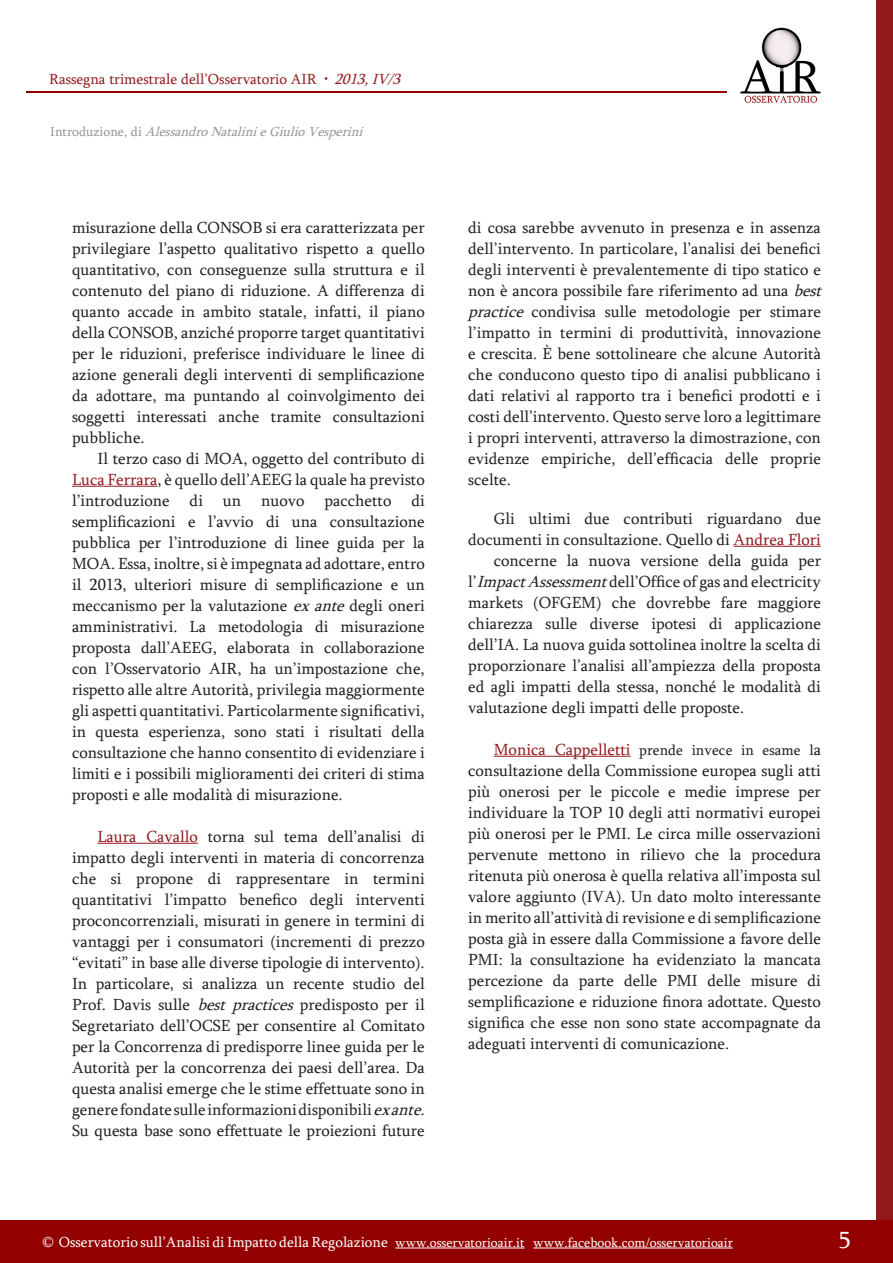
<style>
.page{position:relative;width:893px;height:1263px;background:#fff}
.page>*{position:absolute;margin:0;border:0;box-sizing:border-box;transform-origin:0 0}
.t1{font:24px "Sylfaen";color:#fff}
.t2{font:16.5px/21px "Sylfaen";color:#231f20;text-align:justify}
.t3{font:15px "Sylfaen";color:#921a1d}
.t4{font:15px "Sylfaen";color:#231f20}
.t5{font:13.5px "Sylfaen";color:#fff}
.Titolo_successive{font:italic 13.5px "Sylfaen";color:#939598}
.s1{font-style:italic}
.s2{font-style:normal}
.s3{color:#921a1d}
.s4{font-size:16.5px;color:#921a1d}
.s5{font-size:16.5px}
.s6{font-size:15px}
</style>
<div class="page">
<div style="left:876px;top:0;width:17px;height:1262px;background:#921a1d"></div>
<div style="left:0;top:1220px;width:892px;height:43px;background:#930000"></div>
<hr style="left:395px;top:1248px;width:129px;height:1px;background:#fff">
<hr style="left:533px;top:1248px;width:200px;height:1px;background:#fff">
<img style="left:740px;top:27px;width:81px;height:76px">
<hr style="left:26px;top:92px;width:700px;height:1px;background:#930000">
<hr style="left:72px;top:486px;width:85px;height:1px;background:#921a1d">
<hr style="left:98px;top:843px;width:100px;height:1px;background:#921a1d">
<hr style="left:733px;top:546px;width:88px;height:1px;background:#921a1d">
<hr style="left:494px;top:756px;width:137px;height:1px;background:#921a1d">
<p class="t3" style="left:49px;top:69px;width:357px">Rassegna trimestrale dell’Osservatorio AIR • <span class="s1">2013,IV/3</span></p>
<p class="Titolo_successive" style="left:50px;top:122px;width:318px"><span class="s2">I n t r o d u z i o n e , d i</span> AlessandroNatalinieGiulioVesperini</p>
<p class="t2" style="left:72px;top:216px;width:354px">misurazione della CONSOB si era caratterizzata per privilegiare l’aspetto qualitativo rispetto a quello quantitativo, con conseguenze sulla struttura e il contenuto del piano di riduzione. A differenza di quanto accade in ambito statale, infatti, il piano della CONSOB, anziché proporre target quantitativi per le riduzioni, preferisce individuare le linee di azione generali degli interventi di semplificazione da adottare, ma puntando al coinvolgimento dei soggetti interessati anche tramite consultazioni pubbliche.</p>
<p class="t2" style="left:72px;top:447px;width:354px;text-indent:26px">Il terzo caso di MOA, oggetto del contributo di <span class="s3">Luca Ferrara</span>, è quello dell’AEEG la quale ha previsto l’introduzione di un nuovo pacchetto di semplificazioni e l’avvio di una consultazione pubblica per l’introduzione di linee guida per la MOA. Essa, inoltre, si è impegnata ad adottare, entro il 2013, ulteriori misure di semplificazione e un meccanismo per la valutazione <span class="s1">exante</span>degli oneri amministrativi. La metodologia di misurazione proposta dall’AEEG, elaborata in collaborazione con l’Osservatorio AIR, ha un’impostazione che, rispetto alle altre Autorità, privilegia maggiormente gli aspetti quantitativi. Particolarmente significativi, in questa esperienza, sono stati i risultati della consultazione che hanno consentito di evidenziare i limiti e i possibili miglioramenti dei criteri di stima proposti e alle modalità di misurazione.</p>
<p class="t2" style="left:72px;top:825px;width:360px;text-align:left;text-indent:26px"><span class="s3">Laura Cavallo</span> torna sul tema dell’analisi di impatto degli interventi in materia di concorrenza che si propone di rappresentare in termini quantitativi l’impatto benefico degli interventi proconcorrenziali, misurati in genere in termini di vantaggi per i consumatori (incrementi di prezzo “evitati” in base alle diverse tipologie di intervento).<br>In particolare, si analizza un recente studio del Prof. Davis sulle <span class="s1">best practices</span> predisposto per il Segretariato dell’OCSE per consentire al Comitato per la Concorrenza di predisporre linee guida per le Autorità per la concorrenza dei paesi dell’area. Da questa analisi emerge che le stime effettuate sono in genere fondate sulle informazioni disponibili <span class="s1">exante.<br></span>Su questa base sono effettuate le proiezioni future</p>
<p class="t2" style="left:468px;top:216px;width:360px;text-align:left">di cosa sarebbe avvenuto in presenza e in assenza dell’intervento. In particolare, l’analisi dei benefici degli interventi è prevalentemente di tipo statico e non è ancora possibile fare riferimento ad una <span class="s1">best practice</span> condivisa sulle metodologie per stimare l’impatto in termini di produttività, innovazione e crescita. È bene sottolineare che alcune Autorità che conducono questo tipo di analisi pubblicano i dati relativi al rapporto tra i benefici prodotti e i costi dell’intervento. Questo serve loro a legittimare i propri interventi, attraverso la dimostrazione, con evidenze empiriche, dell’efficacia delle proprie scelte.</p>
<p class="t2" style="left:468px;top:507px;width:354px;text-align:right">Gli ultimi due contributi riguardano due documenti in consultazione. Quello di <span class="s3">Andrea Flori</span></p>
<p class="t2" style="left:468px;top:549px;width:354px;text-indent:26px">concerne la nuova versione della guida per l’<span class="s1">ImpactAssessment</span>dell’Office of gas and electricity markets (OFGEM) che dovrebbe fare maggiore chiarezza sulle diverse ipotesi di applicazione dell’IA. La nuova guida sottolinea inoltre la scelta di proporzionare l’analisi all’ampiezza della proposta ed agli impatti della stessa, nonché le modalità di valutazione degli impatti delle proposte.</p>
<p class="t4" style="left:494px;top:740px;width:329px"><span class="s4">Monica Cappelletti</span> prende invece in esame l<span class="s5">a</span></p>
<p class="t2" style="left:468px;top:759px;width:354px">consultazione della Commissione europea sugli atti più onerosi per le piccole e medie imprese per individuare la TOP 10 degli atti normativi europei più onerosi per le PMI. Le circa mille osservazioni pervenute mettono in rilievo che la procedura ritenuta più onerosa è quella relativa all’imposta sul valore aggiunto (IVA). Un dato molto interessante in merito all’attività di revisione e di semplificazione posta già in essere dalla Commissione a favore delle PMI: la consultazione ha evidenziato la mancata percezione da parte delle PMI delle misure di semplificazione e riduzione finora adottate. Questo significa che esse non sono state accompagnate da adeguati interventi di comunicazione.</p>
<p class="t5" style="left:43px;top:1233px;width:692px"><span class="s6">© Osservatorio sull’Analisi di Impatto della Regolazione</span> www.osservatorioair.it www.facebook.com/osservatorioair</p>
<p class="t1" style="left:839px;top:1224px;width:13px">5</p>
</div>
